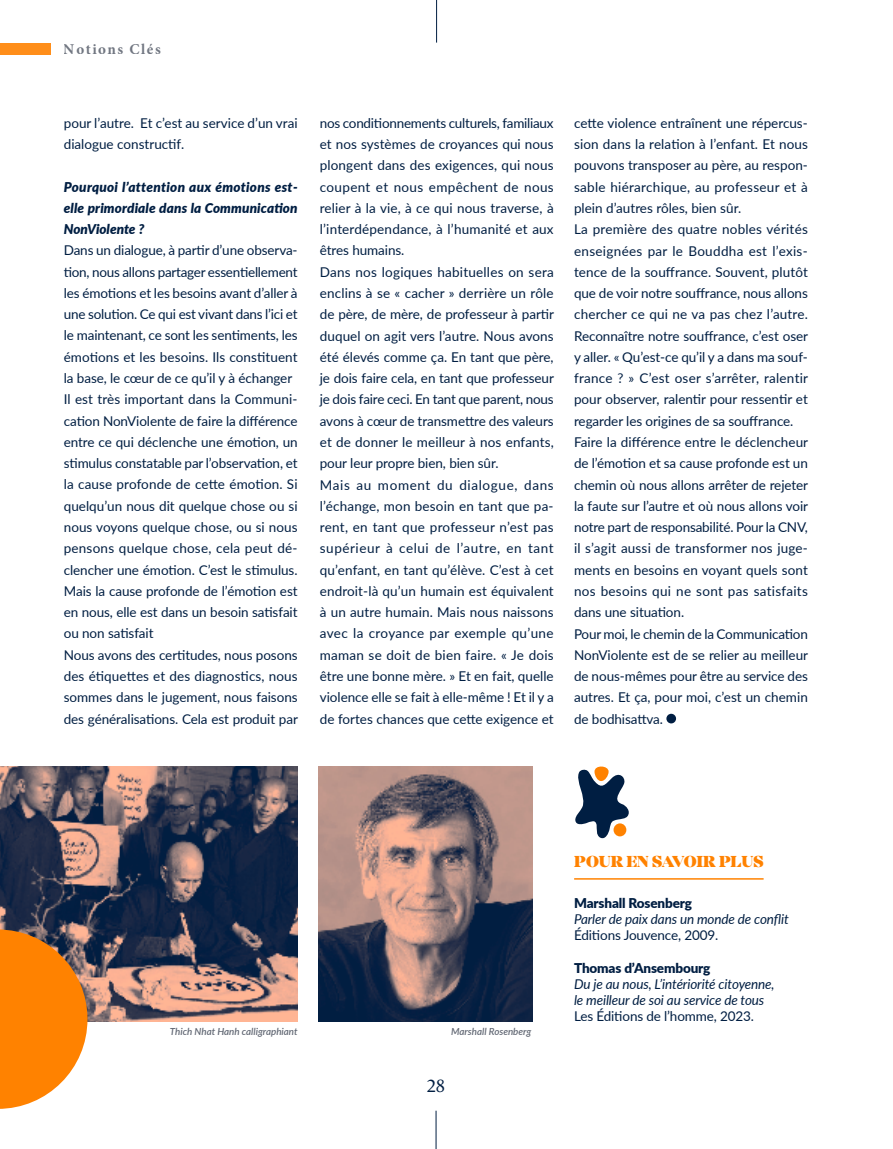
<style>
.page{position:relative;width:893px;height:1149px;background:#fff}
.page>*{position:absolute;margin:0;border:0;box-sizing:border-box;transform-origin:0 0}
.t1{font:18px "Le Monde Journal Std";color:#001e42}
.t2{font:900 16.5px "Mirador";color:#ff8200}
.t3{font:700 15px "Minion Pro";letter-spacing:.1em;color:#616773}
.t4{font:13.5px/21.3px "Lato";color:#001e42}
.t5{font:italic 13.5px/16.2px "Lato";letter-spacing:-.01em;color:#001e42}
.t6{font:italic 900 13.5px/21.3px "Lato";letter-spacing:.01em;color:#001e42;text-align:justify}
.t7{font:900 13.5px "Lato";letter-spacing:-.01em;color:#001e42}
.t8{font:italic 600 9.75px "Lato";color:#616773}
</style>
<div class="page">
<hr style="left:436px;top:0;width:1px;height:43px;background:#001e42">
<hr style="left:436px;top:1110px;width:1px;height:38px;background:#001e42">
<div style="left:0;top:44px;width:51px;height:11px;background:#ff8e1a"></div>
<div style="left:666px;top:713px;width:10px;height:10px;background:#001e42;border-radius:50%"></div>
<hr style="left:574px;top:877px;width:190px;height:2px;background:#ff8200">
<img style="left:0;top:766px;width:298px;height:254px">
<img style="left:319px;top:766px;width:213px;height:254px">
<svg style="left:0;top:929px;width:87px;height:179px;background:#f08b24"></svg>
<svg style="left:575px;top:766px;width:54px;height:73px"></svg>
<div style="left:613px;top:823px;width:13px;height:13px;background:#ff8200;border-radius:50%"></div>
<p class="t3" style="left:64px;top:38px;width:98px">Notions Clés</p>
<p class="t4" style="left:64px;top:111px;width:235px">pour l’autre. Et c’est au service d’un vrai dialogue constructif.</p>
<p class="t6" style="left:64px;top:175px;width:235px">Pourquoi l’attention aux émotions est&shy;elle primordiale dans la Communication NonViolente ?</p>
<p class="t4" style="left:64px;top:239px;width:236px">Dans un dialogue, à partir d’une observa&shy;tion, nous allons partager essentiellement les émotions et les besoins avant d’aller à une solution. Ce qui est vivant dans l’ici et le maintenant, ce sont les sentiments, les émotions et les besoins. Ils constituent la base, le cœur de ce qu’il y à échanger Il est très important dans la Communi&shy;cation NonViolente de faire la différence entre ce qui déclenche une émotion, un stimulus constatable par l’observation, et la cause profonde de cette émotion. Si quelqu’un nous dit quelque chose ou si nous voyons quelque chose, ou si nous pensons quelque chose, cela peut dé&shy;clencher une émotion. C’est le stimulus.<br>Mais la cause profonde de l’émotion est en nous, elle est dans un besoin satisfait ou non satisfait<br>Nous avons des certitudes, nous posons des étiquettes et des diagnostics, nous sommes dans le jugement, nous faisons des généralisations. Cela est produit par</p>
<p class="t4" style="left:320px;top:112px;width:236px">nos conditionnements culturels, familiaux et nos systèmes de croyances qui nous plongent dans des exigences, qui nous coupent et nous empêchent de nous relier à la vie, à ce qui nous traverse, à l’interdépendance, à l’humanité et aux êtres humains.<br>Dans nos logiques habituelles on sera enclins à se « cacher » derrière un rôle de père, de mère, de professeur à partir duquel on agit vers l’autre. Nous avons été élevés comme ça. En tant que père, je dois faire cela, en tant que professeur je dois faire ceci. En tant que parent, nous avons à cœur de transmettre des valeurs et de donner le meilleur à nos enfants, pour leur propre bien, bien sûr.<br>Mais au moment du dialogue, dans l’échange, mon besoin en tant que pa&shy;rent, en tant que professeur n’est pas supérieur à celui de l’autre, en tant qu’enfant, en tant qu’élève. C’est à cet endroit-là qu’un humain est équivalent à un autre humain. Mais nous naissons avec la croyance par exemple qu’une maman se doit de bien faire. « Je dois être une bonne mère. » Et en fait, quelle violence elle se fait à elle-même ! Et il y a de fortes chances que cette exigence et</p>
<p class="t4" style="left:574px;top:112px;width:236px">cette violence entraînent une répercus&shy;sion dans la relation à l’enfant. Et nous pouvons transposer au père, au respon&shy;sable hiérarchique, au professeur et à plein d’autres rôles, bien sûr.<br>La première des quatre nobles vérités enseignées par le Bouddha est l’exis&shy;tence de la souffrance. Souvent, plutôt que de voir notre souffrance, nous allons chercher ce qui ne va pas chez l’autre.<br>Reconnaître notre souffrance, c’est oser y aller. « Qu’est-ce qu’il y a dans ma souf&shy;france ? » C’est oser s’arrêter, ralentir pour observer, ralentir pour ressentir et regarder les origines de sa souffrance.<br>Faire la différence entre le déclencheur de l’émotion et sa cause profonde est un chemin où nous allons arrêter de rejeter la faute sur l’autre et où nous allons voir notre part de responsabilité. Pour la CNV, il s’agit aussi de transformer nos juge&shy;ments en besoins en voyant quels sont nos besoins qui ne sont pas satisfaits dans une situation.<br>Pour moi, le chemin de la Communication NonViolente est de se relier au meilleur de nous-mêmes pour être au service des autres. Et ça, pour moi, c’est un chemin de bodhisattva.</p>
<p class="t2" style="left:574px;top:851px;width:191px">POUR EN SAVOIR PLUS</p>
<p class="t7" style="left:574px;top:892px;width:120px">Marshall Rosenberg</p>
<p class="t5" style="left:574px;top:910px;width:216px">Parler de paix dans un monde de conflit</p>
<p class="t4" style="left:574px;top:923px;width:146px">Éditions Jouvence, 2009.</p>
<p class="t7" style="left:574px;top:957px;width:138px">Thomas d’Ansembourg</p>
<p class="t5" style="left:574px;top:975px;width:202px">Du je au nous, L’intériorité citoyenne, le meilleur de soi au service de tous</p>
<p class="t4" style="left:574px;top:1004px;width:181px">Les Éditions de l’homme, 2023.</p>
<p class="t8" style="left:170px;top:1023px;width:129px">Thich Nhat Hanh calligraphiant</p>
<p class="t8" style="left:451px;top:1023px;width:82px">Marshall Rosenberg</p>
<h1 class="t1" style="left:427px;top:1075px;width:20px">28</h1>
</div>
